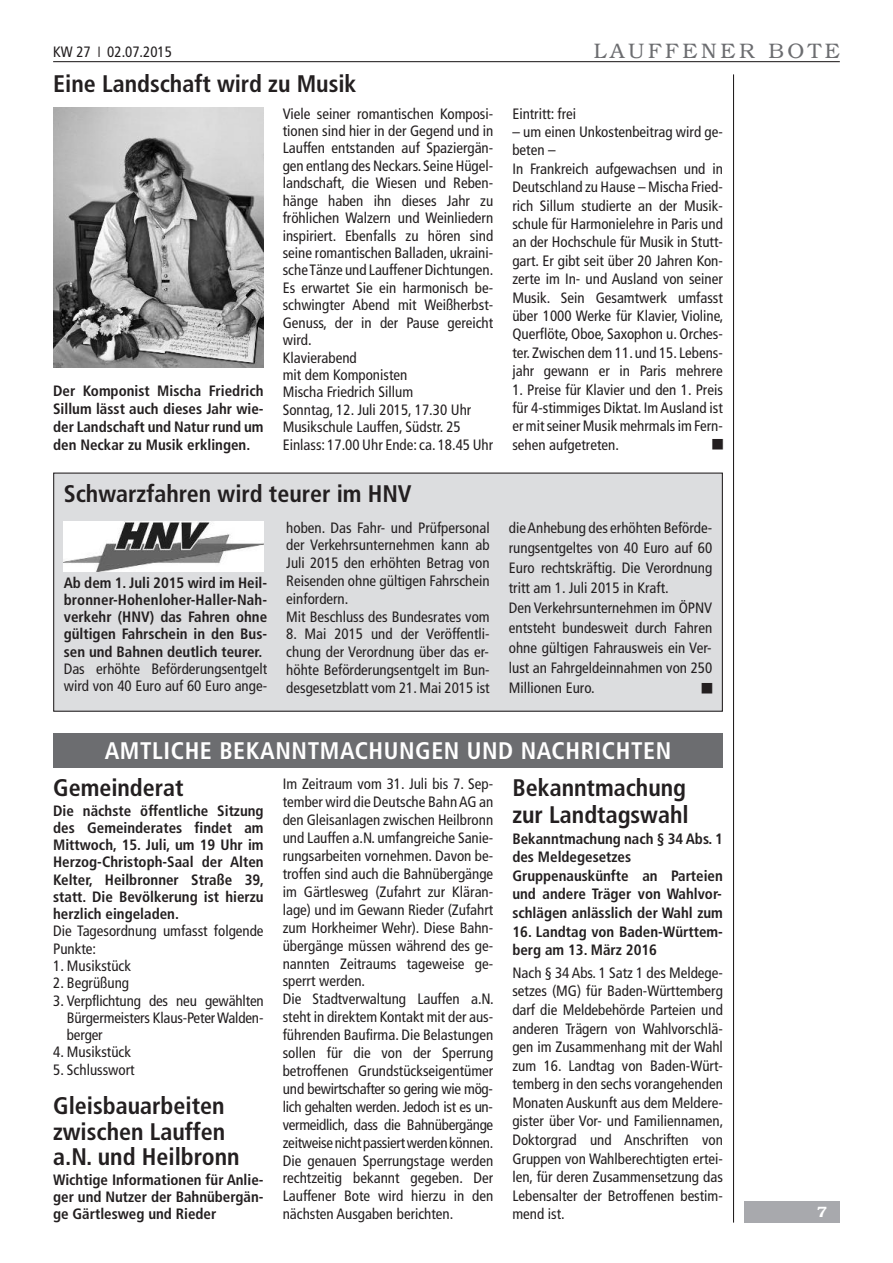
<style>
.page{position:relative;width:893px;height:1263px;background:#fff}
.page>*{position:absolute;margin:0;border:0;box-sizing:border-box;transform-origin:0 0}
.t1{font:700 condensed 24px/25.5px "Frutiger LT";color:#231f20}
.t2{font:700 condensed 24px "Frutiger LT";letter-spacing:.025em;color:#fff}
.t3{font:300 21px "Bookman LT";letter-spacing:.175em;color:#6c6d70}
.t4{font:condensed 15px/17.9px "Frutiger LT";color:#231f20}
.t5{font:700 condensed 15px/17.2px "Frutiger LT";color:#231f20;text-align:justify}
.t6{font:600 15px "Bookman LT";color:#fff}
</style>
<div class="page">
<hr style="left:733px;top:74px;width:1px;height:1148px;background:#231f20">
<hr style="left:53px;top:61px;width:787px;height:1px;background:#231f20">
<div style="left:744px;top:1201px;width:96px;height:21px;background:#a8a9ad"></div>
<img style="left:53px;top:107px;width:210px;height:261px">
<div style="left:54px;top:473px;width:668px;height:238px;background:#dcdddf"></div>
<div style="left:53px;top:472px;width:670px;height:240px;border:1px solid #231f20"></div>
<img style="left:64px;top:522px;width:200px;height:50px">
<div style="left:53px;top:734px;width:670px;height:34px;background:#6c6d70"></div>
<p class="t4" style="left:53px;top:44px;width:120px">KW 27 ❘ 02.07.2015</p>
<h2 class="t3" style="left:594px;top:38px;width:247px">LAUFFENER BOTE</h2>
<h1 class="t1" style="left:53px;top:73px;width:305px">Eine Landschaft wird zu Musik</h1>
<p class="t5" style="left:53px;top:383px;width:212px;line-height:17.9px">Der Komponist Mischa Friedrich Sillum lässt auch dieses Jahr wie&shy;der Landschaft und Natur rund um den Neckar zu Musik erklingen.</p>
<p class="t4" style="left:283px;top:106px;width:212px;line-height:17.4px">Viele seiner romantischen Komposi&shy;tionen sind hier in der Gegend und in<br>Lauffen entstanden auf Spaziergän&shy;gen entlang desNeckars. Seine Hügel&shy;landschaft, die Wiesen und Reben&shy;hänge haben ihn dieses Jahr zu fröhlichen Walzern und Weinliedern inspiriert. Ebenfalls zu hören sind seine romantischen Balladen, ukraini&shy;scheTänze und Lauffener Dichtungen.<br>Es erwartet Sie ein harmonisch be&shy;schwingter Abend mit Weißherbst-<br>Genuss, der in der Pause gereicht wird.<br>Klavierabend<br>mit dem Komponisten<br>Mischa Friedrich Sillum<br>Sonntag, 12. Juli 2015, 17.30 Uhr<br>Musikschule Lauffen, Südstr. 25<br>Einlass: 17.00 Uhr Ende:ca. 18.45 Uhr</p>
<p class="t4" style="left:512px;top:106px;width:65px">Eintritt: frei</p>
<p class="t4" style="left:512px;top:124px;width:213px;line-height:18.5px">– um einen Unkostenbeitrag wird ge&shy;beten –<br>In Frankreich aufgewachsen und in Deutschland zu Hause – Mischa Fried&shy;rich Sillum studierte an der Musik&shy;schule für Harmonielehre in Paris und an der Hochschule für Musik in Stutt&shy;gart. Er gibt seit über 20 Jahren Kon&shy;zerte im In- und Ausland von seiner Musik. Sein Gesamtwerk umfasst über 1000 Werke für Klavier, Violine, Querflöte, Oboe, Saxophon u. Orches&shy;ter. Zwischen dem 11. und 15. Lebens&shy;jahr gewann er in Paris mehrere</p>
<p class="t4" style="left:512px;top:381px;width:212px;line-height:18.5px;text-align:justify">1. Preise für Klavier und den 1. Preis für 4-stimmiges Diktat. ImAusland ist er mit seiner Musik mehrmalsim Fern&shy;sehen aufgetreten.</p>
<h1 class="t1" style="left:64px;top:482px;width:349px">Schwarzfahren wird teurer im HNV</h1>
<p class="t5" style="left:64px;top:575px;width:205px">Ab dem 1. Juli 2015 wird im Heil&shy;bronner-Hohenloher-Haller-Nah&shy;verkehr (HNV) das Fahren ohne gültigen Fahrschein in den Bus&shy;sen und Bahnen deutlich teurer.</p>
<p class="t4" style="left:64px;top:661px;width:205px;line-height:17.2px">Das erhöhte Beförderungsentgelt wird von 40 Euro auf 60 Euro ange-</p>
<p class="t4" style="left:286px;top:520px;width:205px">hoben. Das Fahr- und Prüfpersonal der Verkehrsunternehmen kann ab<br>Juli 2015 den erhöhten Betrag von<br>Reisenden ohne gültigen Fahrschein einfordern.<br>Mit Beschluss des Bundesrates vom</p>
<p class="t4" style="left:286px;top:626px;width:205px;text-align:justify">8. Mai 2015 und der Veröffentli&shy;chung der Verordnung über das er&shy;höhte Beförderungsentgelt im Bun&shy;desgesetzblatt vom 21. Mai 2015 ist</p>
<p class="t4" style="left:509px;top:518px;width:205px;line-height:20.1px">dieAnhebung des erhöhten Beförde&shy;rungsentgeltes von 40 Euro auf 60<br>Euro rechtskräftig. Die Verordnung tritt am 1. Juli 2015 in Kraft.<br>Den Verkehrsunternehmen im ÖPNV entsteht bundesweit durch Fahren ohne gültigen Fahrausweis ein Ver&shy;lust an Fahrgeldeinnahmen von 250<br>Millionen Euro.</p>
<h1 class="t2" style="left:105px;top:741px;width:568px">AMTLICHE BEKANNTMACHUNGEN UND NACHRICHTEN</h1>
<h1 class="t1" style="left:53px;top:777px;width:132px">Gemeinderat</h1>
<p class="t5" style="left:53px;top:803px;width:213px">Die nächste öffentliche Sitzung des Gemeinderates findet am Mittwoch, 15. Juli, um 19 Uhr im Herzog-Christoph-Saal der Alten Kelter, Heilbronner Straße 39, statt. Die Bevölkerung ist hierzu herzlich eingeladen.</p>
<p class="t4" style="left:53px;top:924px;width:212px;line-height:17.2px">Die Tagesordnung umfasst folgende<br>Punkte:</p>
<p class="t4" style="left:53px;top:958px;width:79px">1. Musikstück</p>
<p class="t4" style="left:53px;top:975px;width:77px">2. Begrüßung</p>
<p class="t4" style="left:67px;top:993px;width:198px;line-height:17.2px;text-align:justify;text-indent:-14px">3. Verpflichtung des neu gewählten Bürgermeisters Klaus-PeterWalden&shy;berger</p>
<p class="t4" style="left:53px;top:1044px;width:79px">4. Musikstück</p>
<p class="t4" style="left:53px;top:1062px;width:83px">5. Schlusswort</p>
<h1 class="t1" style="left:53px;top:1095px;width:188px">Gleisbauarbeiten zwischen Lauffen a.N. und Heilbronn</h1>
<p class="t5" style="left:53px;top:1172px;width:212px">Wichtige Informationen für Anlie&shy;ger und Nutzer der Bahnübergän&shy;ge Gärtlesweg und Rieder</p>
<p class="t4" style="left:283px;top:776px;width:213px">Im Zeitraum vom 31. Juli bis 7. Sep&shy;tember wird die Deutsche BahnAG an den Gleisanlagen zwischen Heilbronn und Lauffen a.N. umfangreiche Sanie&shy;rungsarbeiten vornehmen. Davon be&shy;troffen sind auch die Bahnübergänge im Gärtlesweg (Zufahrt zur Kläran&shy;lage) und im Gewann Rieder (Zufahrt zum Horkheimer Wehr). Diese Bahn&shy;übergänge müssen während des ge&shy;nannten Zeitraums tageweise ge&shy;sperrt werden.<br>Die Stadtverwaltung Lauffen a.N. steht in direktem Kontakt mit der aus&shy;führenden Baufirma. Die Belastungen sollen für die von der Sperrung betroffenen Grundstückseigentümer und bewirtschafter so gering wie mög&shy;lich gehalten werden. Jedoch ist es un&shy;vermeidlich, dass die Bahnübergänge zeitweisenichtpassiertwerdenkönnen.<br>Die genauen Sperrungstage werden rechtzeitig bekannt gegeben. Der Lauffener Bote wird hierzu in den nächsten Ausgaben berichten.</p>
<h1 class="t1" style="left:512px;top:776px;width:178px;line-height:26.8px">Bekanntmachung zur Landtagswahl</h1>
<p class="t5" style="left:512px;top:830px;width:212px;line-height:18.6px;text-align:left">Bekanntmachung nach § 34 Abs. 1 des Meldegesetzes<br>Gruppenauskünfte an Parteien und andere Träger von Wahlvor&shy;schlägen anlässlich der Wahl zum</p>
<p class="t5" style="left:512px;top:923px;width:212px;line-height:18.6px">16. Landtag von Baden-Württem&shy;berg am 13. März 2016</p>
<p class="t4" style="left:512px;top:964px;width:213px;line-height:18.6px;text-align:justify">Nach § 34 Abs. 1 Satz 1 des Meldege&shy;setzes (MG) für Baden-Württemberg darf die Meldebehörde Parteien und anderen Trägern von Wahlvorschlä&shy;gen im Zusammenhang mit der Wahl zum 16. Landtag von Baden-Würt&shy;temberg in den sechs vorangehenden Monaten Auskunft aus dem Meldere&shy;gister über Vor- und Familiennamen, Doktorgrad und Anschriften von Gruppen von Wahlberechtigten ertei&shy;len, für deren Zusammensetzung das Lebensalter der Betroffenen bestim&shy;mend ist.</p>
<p class="t6" style="left:817px;top:1203px;width:11px">7</p>
</div>
